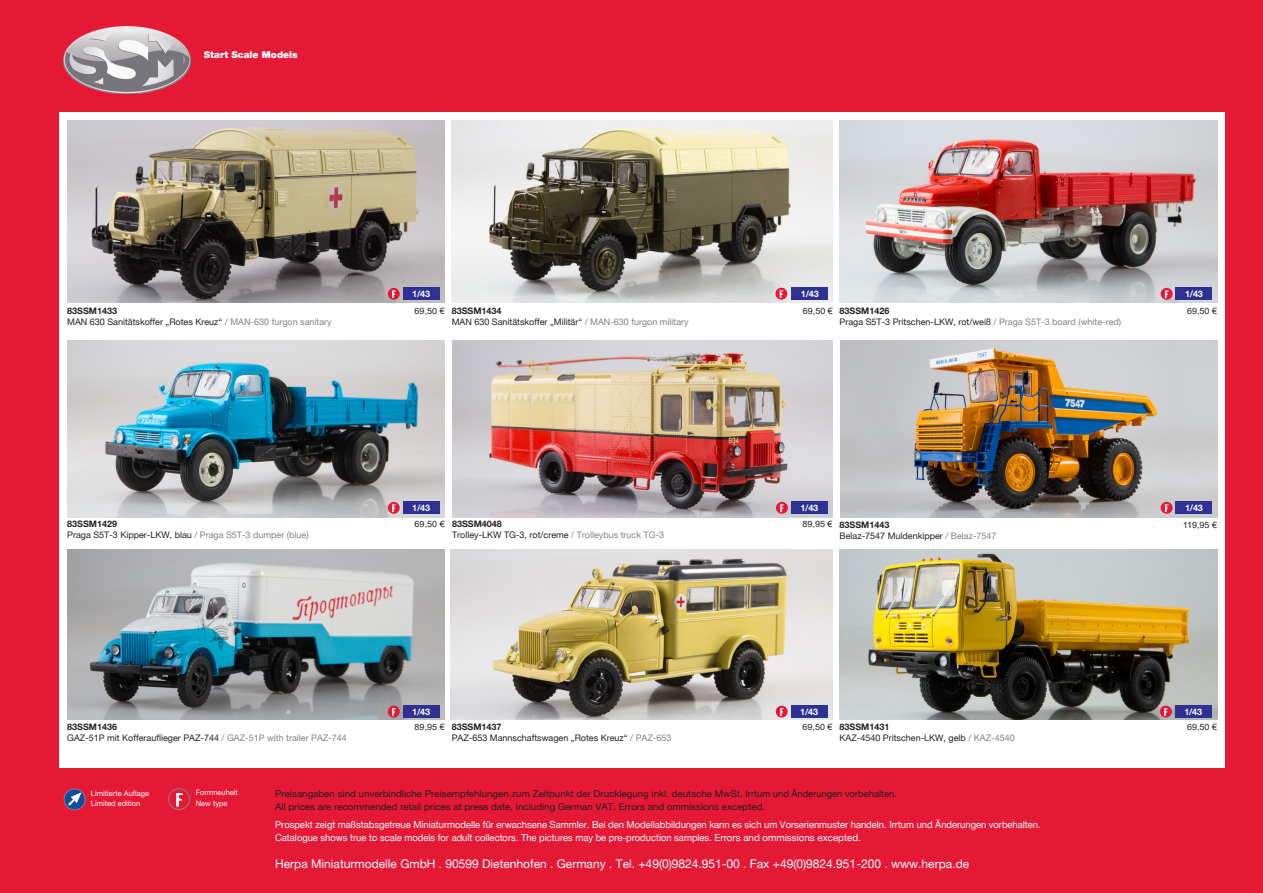
<style>
.page{position:relative;width:1263px;height:893px;background:#e51836}
.page>*{position:absolute;margin:0;border:0;box-sizing:border-box;transform-origin:0 0}
.t1{font:12px "Helvetica Neue";color:#fff}
.t2{font:9.75px/12.8px "Helvetica Neue";color:#fff;scale:.96 1}
.t3{font:900 9.6px "Helvetica Neue";color:#fff}
.t4{font:9.3px "Helvetica Neue";color:#231f20;scale:1.04 1}
.Artieklbezeichnung_e{font:9px "Helvetica Neue";color:#231f20}
.Artieklbezeichnung_e-2{font:700 9px "Helvetica Neue";color:#231f20}
.t5{font:700 9px "Helvetica Neue";letter-spacing:-.02em;color:#fff}
.Artieklbezeichnung_e-3{font:8.7px "Arial";color:#231f20;scale:1.04 1}
.t6{font:7.5px "Helvetica Neue";color:#fff}
.s1{color:#808285}
</style>
<div class="page">
<div style="left:60px;top:113px;width:580px;height:735px;background:#fff"></div>
<div style="left:640px;top:113px;width:585px;height:735px;background:#fff"></div>
<img style="left:67px;top:120px;width:378px;height:183px">
<img style="left:839px;top:120px;width:378px;height:183px">
<img style="left:452px;top:120px;width:381px;height:183px">
<img style="left:452px;top:340px;width:381px;height:177px">
<div style="left:791px;top:502px;width:37px;height:12px;background:#2e3092"></div>
<svg style="left:776px;top:502px;width:12px;height:12px"></svg>
<svg style="left:780px;top:504px;width:4px;height:8px"></svg>
<div style="left:403px;top:288px;width:36px;height:12px;background:#2e3092"></div>
<div style="left:388px;top:288px;width:12px;height:12px;background:#e51836;border-radius:50%"></div>
<svg style="left:392px;top:290px;width:4px;height:8px"></svg>
<img style="left:841px;top:340px;width:376px;height:177px">
<div style="left:1175px;top:502px;width:37px;height:12px;background:#2e3092"></div>
<div style="left:1161px;top:502px;width:11px;height:12px;background:#e51836;border-radius:50%"></div>
<svg style="left:1165px;top:504px;width:3px;height:8px"></svg>
<div style="left:791px;top:288px;width:37px;height:12px;background:#2e3092"></div>
<svg style="left:775px;top:288px;width:12px;height:12px"></svg>
<svg style="left:780px;top:290px;width:3px;height:8px"></svg>
<img style="left:67px;top:550px;width:378px;height:170px">
<div style="left:403px;top:705px;width:36px;height:12px;background:#2e3092"></div>
<div style="left:388px;top:706px;width:12px;height:11px;background:#e51836;border-radius:50%"></div>
<svg style="left:392px;top:708px;width:4px;height:8px"></svg>
<div style="left:1175px;top:288px;width:37px;height:12px;background:#2e3092"></div>
<div style="left:1161px;top:288px;width:11px;height:12px;background:#e51836;border-radius:50%"></div>
<svg style="left:1165px;top:290px;width:3px;height:8px"></svg>
<img style="left:451px;top:550px;width:381px;height:170px">
<div style="left:791px;top:705px;width:36px;height:12px;background:#2e3092"></div>
<div style="left:776px;top:706px;width:12px;height:11px;background:#e51836;border-radius:50%"></div>
<svg style="left:780px;top:708px;width:4px;height:8px"></svg>
<img style="left:840px;top:550px;width:377px;height:170px">
<div style="left:1175px;top:705px;width:36px;height:12px;background:#2e3092"></div>
<div style="left:1160px;top:706px;width:12px;height:11px;background:#e51836;border-radius:50%"></div>
<svg style="left:1164px;top:708px;width:4px;height:8px"></svg>
<img style="left:67px;top:340px;width:378px;height:177px">
<div style="left:403px;top:502px;width:36px;height:12px;background:#2e3092"></div>
<div style="left:388px;top:502px;width:12px;height:12px;background:#e51836;border-radius:50%"></div>
<svg style="left:392px;top:504px;width:4px;height:8px"></svg>
<img style="left:64px;top:26px;width:126px;height:68px">
<div style="left:0;top:769px;width:1263px;height:124px;background:#e51836"></div>
<div style="left:64px;top:789px;width:21px;height:21px;background:#0d4da1;border-radius:50%"></div>
<div style="left:64px;top:789px;width:21px;height:21px;border:1px solid #808285;border-radius:50%"></div>
<svg style="left:66px;top:793px;width:15px;height:15px"></svg>
<div style="left:169px;top:788px;width:21px;height:22px;border:1px solid #808285;border-radius:50%"></div>
<svg style="left:176px;top:793px;width:6px;height:14px"></svg>
<p class="t3" style="left:204px;top:49px;width:95px">Start Scale Models</p>
<p class="t5" style="left:412px;top:288px;width:19px">1/43</p>
<p class="t5" style="left:801px;top:288px;width:19px">1/43</p>
<p class="t5" style="left:1185px;top:288px;width:19px">1/43</p>
<p class="Artieklbezeichnung_e-2" style="left:67px;top:305px;width:51px">83SSM1433</p>
<p class="Artieklbezeichnung_e-3" style="left:415px;top:305px;width:30px">69,50 €</p>
<p class="Artieklbezeichnung_e" style="left:67px;top:316px;width:266px">MAN 630 Sanitätskoffer „Rotes Kreuz“ <span class="s1">/ MAN-630 furgon sanitary</span></p>
<p class="Artieklbezeichnung_e-2" style="left:452px;top:305px;width:51px">83SSM1434</p>
<p class="Artieklbezeichnung_e-3" style="left:803px;top:305px;width:30px">69,50 €</p>
<p class="Artieklbezeichnung_e" style="left:452px;top:316px;width:239px">MAN 630 Sanitätskoffer „Militär“ <span class="s1">/ MAN-630 furgon military</span></p>
<p class="Artieklbezeichnung_e-2" style="left:839px;top:305px;width:51px">83SSM1426</p>
<p class="Artieklbezeichnung_e-3" style="left:1187px;top:305px;width:30px">69,50 €</p>
<p class="Artieklbezeichnung_e" style="left:839px;top:316px;width:283px">Praga S5T-3 Pritschen-LKW, rot/weiß <span class="s1">/ Praga S5T-3 board (white-red)</span></p>
<p class="t5" style="left:412px;top:502px;width:19px">1/43</p>
<p class="t5" style="left:800px;top:502px;width:19px">1/43</p>
<p class="t5" style="left:1185px;top:502px;width:19px">1/43</p>
<p class="Artieklbezeichnung_e-2" style="left:67px;top:518px;width:51px">83SSM1429</p>
<p class="Artieklbezeichnung_e-3" style="left:415px;top:518px;width:30px">69,50 €</p>
<p class="Artieklbezeichnung_e" style="left:67px;top:529px;width:243px">Praga S5T-3 Kipper-LKW, blau <span class="s1">/ Praga S5T-3 dumper (blue)</span></p>
<p class="Artieklbezeichnung_e-2" style="left:452px;top:519px;width:51px">83SSM4048</p>
<p class="Artieklbezeichnung_e-3" style="left:802px;top:518px;width:30px">89,95 €</p>
<p class="Artieklbezeichnung_e" style="left:452px;top:530px;width:214px">Trolley-LKW TG-3, rot/creme <span class="s1">/ Trolleybus truck TG-3</span></p>
<p class="Artieklbezeichnung_e-2" style="left:839px;top:519px;width:51px">83SSM1443</p>
<p class="Artieklbezeichnung_e-3" style="left:1183px;top:519px;width:35px">119,95 €</p>
<p class="Artieklbezeichnung_e" style="left:839px;top:530px;width:159px">Belaz-7547 Muldenkipper <span class="s1">/ Belaz-7547</span></p>
<p class="t5" style="left:412px;top:706px;width:19px">1/43</p>
<p class="t5" style="left:800px;top:706px;width:19px">1/43</p>
<p class="t5" style="left:1184px;top:706px;width:19px">1/43</p>
<p class="Artieklbezeichnung_e-2" style="left:67px;top:721px;width:51px">83SSM1436</p>
<p class="Artieklbezeichnung_e-3" style="left:415px;top:721px;width:30px">89,95 €</p>
<p class="Artieklbezeichnung_e" style="left:67px;top:732px;width:281px">GAZ-51P mit Kofferauflieger PAZ-744 <span class="s1">/ GAZ-51P with trailer PAZ-744</span></p>
<p class="Artieklbezeichnung_e-2" style="left:452px;top:721px;width:51px">83SSM1437</p>
<p class="Artieklbezeichnung_e-3" style="left:802px;top:721px;width:30px">69,50 €</p>
<p class="Artieklbezeichnung_e" style="left:452px;top:732px;width:221px">PAZ-653 Mannschaftswagen „Rotes Kreuz“ <span class="s1">/ PAZ-653</span></p>
<p class="Artieklbezeichnung_e-2" style="left:839px;top:721px;width:51px">83SSM1431</p>
<p class="Artieklbezeichnung_e-3" style="left:1187px;top:721px;width:30px">69,50 €</p>
<p class="Artieklbezeichnung_e" style="left:839px;top:732px;width:177px">KAZ-4540 Pritschen-LKW, gelb <span class="s1">/ KAZ-4540</span></p>
<p class="t6" style="left:91px;top:788px;width:60px">Limitierte Auflage</p>
<p class="t6" style="left:91px;top:799px;width:51px">Limited edition</p>
<p class="t6" style="left:196px;top:788px;width:44px">Formneuheit</p>
<p class="t6" style="left:196px;top:799px;width:33px">New type</p>
<p class="t4" style="left:275px;top:788px;width:599px">Preisangaben sind unverbindliche Preisempfehlungen zum Zeitpunkt der Drucklegung inkl. deutsche MwSt. Irrtum und Änderungen vorbehalten.</p>
<p class="t4" style="left:275px;top:801px;width:473px">All prices are recommended retail prices at press date, including German VAT. Errors and ommissions excepted.</p>
<p class="t2" style="left:275px;top:818px;width:799px">Prospekt zeigt maßstabsgetreue Miniaturmodelle für erwachsene Sammler. Bei den Modellabbildungen kann es sich um Vorserienmuster handeln. Irrtum und Änderungen vorbehalten.<br>Catalogue shows true to scale models for adult collectors. The pictures may be pre-production samples. Errors and ommissions excepted.</p>
<p class="t1" style="left:275px;top:857px;width:695px">Herpa Miniaturmodelle GmbH . 90599 Dietenhofen . Germany . Tel. +49(0)9824.951-00 . Fax +49(0)9824.951-200 . www.herpa.de</p>
</div>
